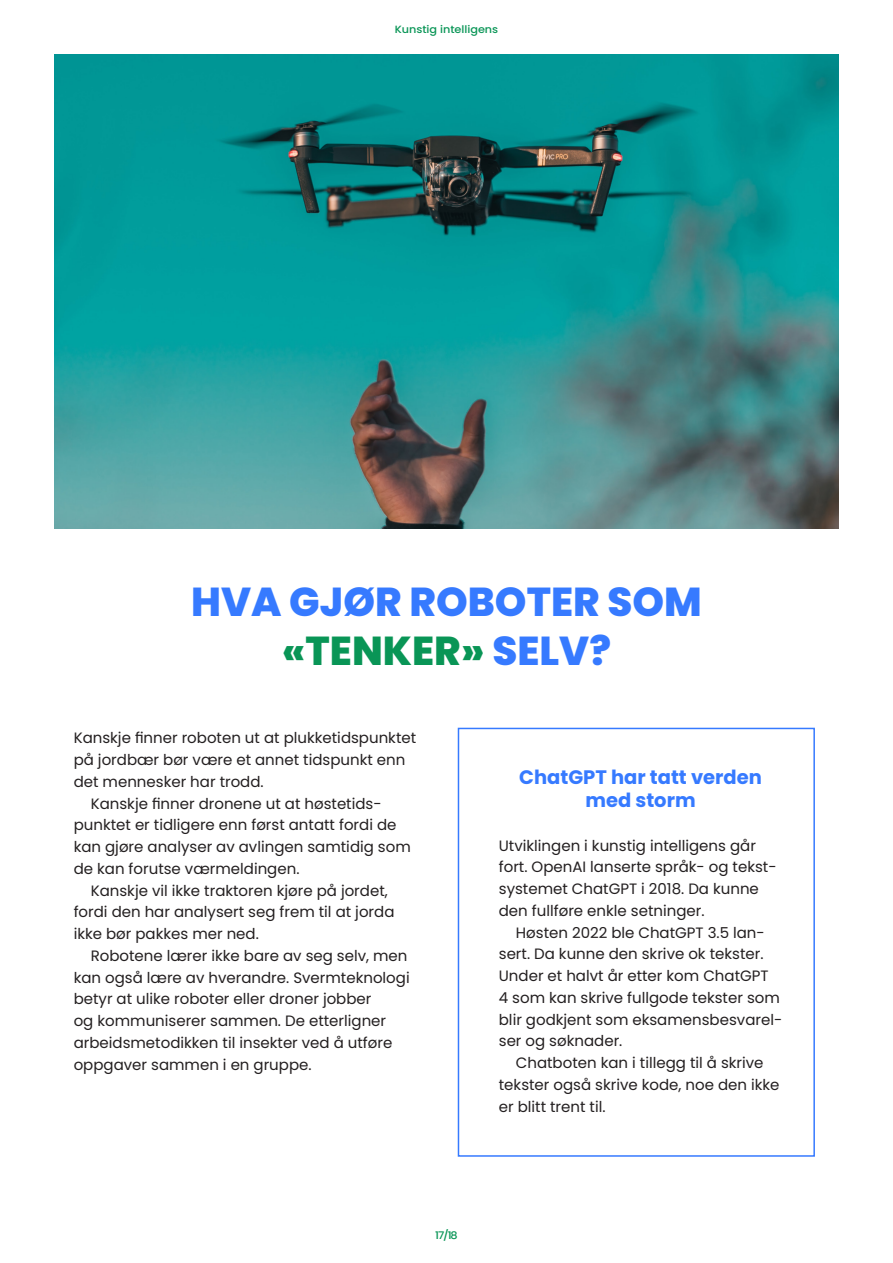
<style>
.page{position:relative;width:893px;height:1263px;background:#fff}
.page>*{position:absolute;margin:0;border:0;box-sizing:border-box;transform-origin:0 0}
.t1{font:800 40.35px/48.4px "Poppins";color:#367aff;text-align:center}
.t2{font:700 19.5px/23.4px "Poppins";color:#367aff;text-align:center}
.t3{font:15px/21.8px "Poppins";color:#231f20}
.t4{font:500 10.5px "Poppins";color:#099556;scale:1.07 1}
.s1{color:#099556}
</style>
<div class="page">
<div style="left:458px;top:728px;width:357px;height:429px;border:2px solid #367aff"></div>
<img style="left:54px;top:54px;width:785px;height:474px">
<p class="t4" style="left:395px;top:23px;width:98px">Kunstig intelligens</p>
<h1 class="t1" style="left:191px;top:578px;width:512px">HVA GJØR ROBOTER SOM <span class="s1">«TENKER»</span> SELV?</h1>
<p class="t3" style="left:74px;top:727px;width:344px">Kanskje finner roboten ut at plukketidspunktet</p>
<p class="t3" style="left:74px;top:749px;width:333px">på jordbær bør være et annet tidspunkt enn</p>
<p class="t3" style="left:74px;top:771px;width:192px">det mennesker har trodd.</p>
<p class="t3" style="left:91px;top:793px;width:290px">Kanskje finner dronene ut at høstetids-</p>
<p class="t3" style="left:74px;top:814px;width:324px">punktet er tidligere enn først antatt fordi de</p>
<p class="t3" style="left:74px;top:836px;width:339px">kan gjøre analyser av avlingen samtidig som</p>
<p class="t3" style="left:74px;top:858px;width:227px">de kan forutse værmeldingen.</p>
<p class="t3" style="left:91px;top:880px;width:299px">Kanskje vil ikke traktoren kjøre på jordet,</p>
<p class="t3" style="left:74px;top:901px;width:322px">fordi den har analysert seg frem til at jorda</p>
<p class="t3" style="left:74px;top:923px;width:187px">ikke bør pakkes mer ned.</p>
<p class="t3" style="left:91px;top:945px;width:318px">Robotene lærer ikke bare av seg selv, men</p>
<p class="t3" style="left:74px;top:967px;width:337px">kan også lære av hverandre. Svermteknologi</p>
<p class="t3" style="left:74px;top:988px;width:299px">betyr at ulike roboter eller droner jobber</p>
<p class="t3" style="left:74px;top:1010px;width:314px">og kommuniserer sammen. De etterligner</p>
<p class="t3" style="left:74px;top:1032px;width:320px">arbeidsmetodikken til insekter ved å utføre</p>
<p class="t3" style="left:74px;top:1054px;width:239px">oppgaver sammen i en gruppe.</p>
<h2 class="t2" style="left:519px;top:765px;width:244px">ChatGPT har tatt verden med storm</h2>
<p class="t3" style="left:499px;top:834px;width:279px">Utviklingen i kunstig intelligens går fort. OpenAI lanserte språk- og tekst&shy;systemet ChatGPT i 2018. Da kunne den fullføre enkle setninger.</p>
<p class="t3" style="left:499px;top:921px;width:285px;text-indent:17px">Høsten 2022 ble ChatGPT 3.5 lan&shy;sert. Da kunne den skrive ok tekster.<br>Under et halvt år etter kom ChatGPT<br>4 som kan skrive fullgode tekster som blir godkjent som eksamensbesvarel&shy;ser og søknader.</p>
<p class="t3" style="left:499px;top:1052px;width:282px;text-indent:17px">Chatboten kan i tillegg til å skrive tekster også skrive kode, noe den ikke er blitt trent til.</p>
<p class="t4" style="left:435px;top:1229px;width:23px">17/18</p>
</div>
